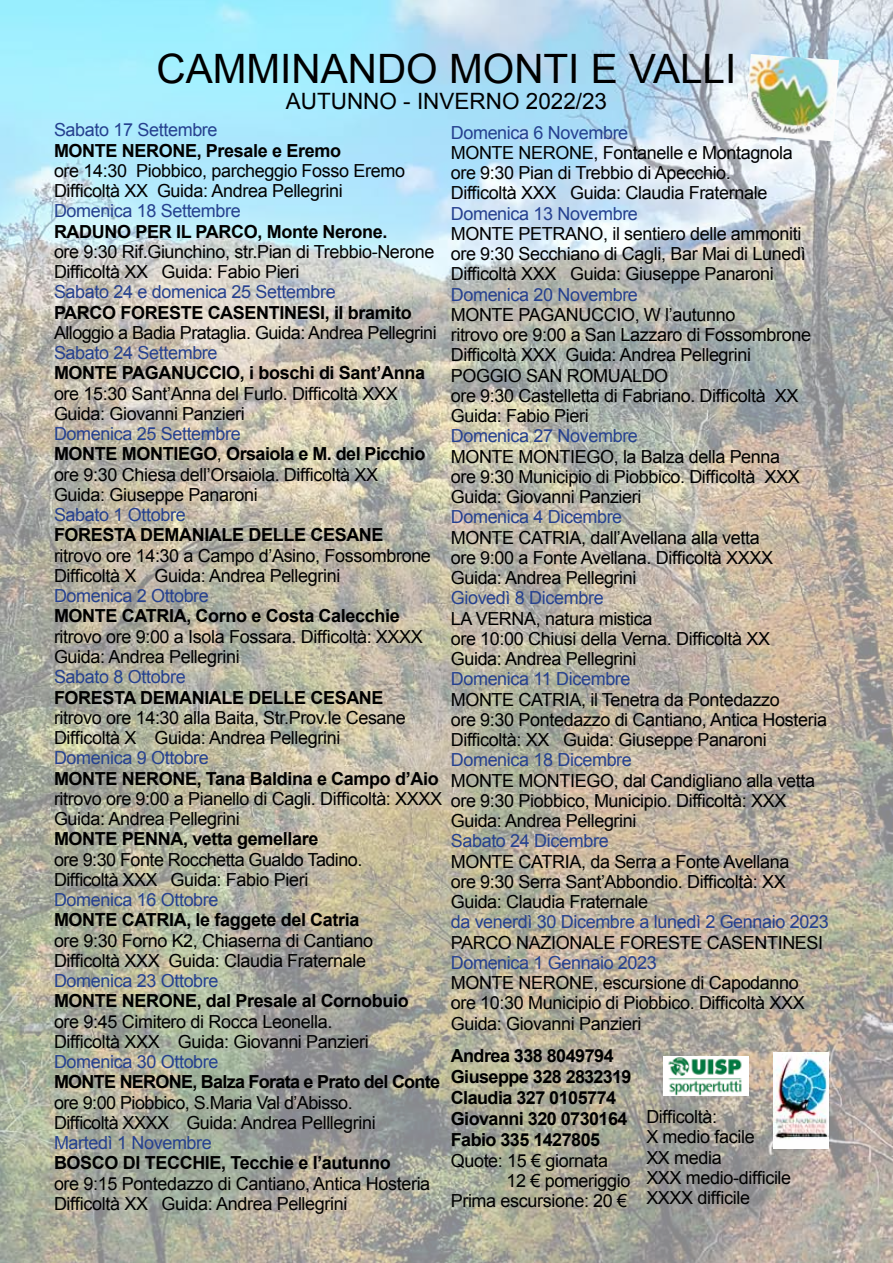
<style>
.page{position:relative;width:893px;height:1263px;background:#fff}
.page>*{position:absolute;margin:0;border:0;box-sizing:border-box;transform-origin:0 0}
.t1{font:40.5px "Arial";color:#000}
.t2{font:22.5px "Arial";color:#000}
.t3{font:18px/20.2px "Arial";letter-spacing:-.02em;color:#000}
.t4{font:700 18px/21px "Arial";letter-spacing:-.02em;color:#000}
.t5{font:18px "Arial";letter-spacing:-.02em;color:#25408f}
.t6{font:700 18px "Arial";letter-spacing:-.04em;color:#000}
.s1{color:#25408f}
.s2{font-weight:700}
</style>
<div class="page">
<img style="left:0;top:0;width:893px;height:1263px">
<img style="left:745px;top:54px;width:94px;height:87px">
<img style="left:663px;top:1057px;width:85px;height:38px">
<img style="left:774px;top:1052px;width:54px;height:96px">
<h1 class="t1" style="left:157px;top:43px;width:581px">CAMMINANDO MONTI E VALLI</h1>
<p class="t2" style="left:286px;top:86px;width:323px">AUTUNNO - INVERNO 2022/23</p>
<p class="t5" style="left:54px;top:118px;width:165px">Sabato 17 Settembre</p>
<p class="t4" style="left:54px;top:140px;width:289px">MONTE NERONE, Presale e Eremo</p>
<p class="t3" style="left:54px;top:161px;width:353px">ore 14:30 Piobbico, parcheggio Fosso Eremo<br>Difficoltà XX Guida: Andrea Pellegrini</p>
<p class="t5" style="left:54px;top:199px;width:188px">Domenica 18 Settembre</p>
<p class="t4" style="left:54px;top:221px;width:335px">RADUNO PER IL PARCO, Monte Nerone.</p>
<p class="t3" style="left:54px;top:242px;width:382px">ore 9:30 Rif.Giunchino, str.Pian di Trebbio-Nerone<br>Difficoltà XX Guida: Fabio Pieri</p>
<p class="t5" style="left:54px;top:280px;width:283px">Sabato 24 e domenica 25 Settembre</p>
<p class="t4" style="left:54px;top:302px;width:359px">PARCO FORESTE CASENTINESI, il bramito</p>
<p class="t3" style="left:54px;top:323px;width:384px">Alloggio a Badia Prataglia. Guida: Andrea Pellegrini</p>
<p class="t5" style="left:54px;top:341px;width:165px">Sabato 24 Settembre</p>
<p class="t4" style="left:54px;top:363px;width:373px">MONTE PAGANUCCIO, i boschi di Sant’Anna</p>
<p class="t3" style="left:54px;top:383px;width:345px">ore 15:30 Sant’Anna del Furlo. Difficoltà XXX<br>Guida: Giovanni Panzieri</p>
<p class="t3" style="left:54px;top:424px;width:373px"><span class="s1">Domenica 25 Settembre<br></span><span class="s2">MONTE MONTIEGO</span>, <span class="s2">Orsaiola e M. del Picchio </span>ore 9:30 Chiesa dell’Orsaiola. Difficoltà XX Guida: Giuseppe Panaroni</p>
<p class="t5" style="left:54px;top:503px;width:133px">Sabato 1 Ottobre</p>
<p class="t4" style="left:54px;top:525px;width:331px">FORESTA DEMANIALE DELLE CESANE</p>
<p class="t3" style="left:54px;top:545px;width:378px">ritrovo ore 14:30 a Campo d’Asino, Fossombrone<br>Difficoltà X Guida: Andrea Pellegrini</p>
<p class="t5" style="left:54px;top:584px;width:156px">Domenica 2 Ottobre</p>
<p class="t4" style="left:54px;top:606px;width:347px">MONTE CATRIA, Corno e Costa Calecchie</p>
<p class="t3" style="left:54px;top:626px;width:370px">ritrovo ore 9:00 a Isola Fossara. Difficoltà: XXXX<br>Guida: Andrea Pellegrini</p>
<p class="t5" style="left:54px;top:665px;width:133px">Sabato 8 Ottobre</p>
<p class="t4" style="left:54px;top:687px;width:331px">FORESTA DEMANIALE DELLE CESANE</p>
<p class="t3" style="left:54px;top:707px;width:353px">ritrovo ore 14:30 alla Baita, Str.Prov.le Cesane<br>Difficoltà X Guida: Andrea Pellegrini</p>
<p class="t5" style="left:54px;top:746px;width:156px">Domenica 9 Ottobre</p>
<p class="t4" style="left:54px;top:768px;width:386px">MONTE NERONE, Tana Baldina e Campo d’Aio</p>
<p class="t3" style="left:54px;top:788px;width:390px">ritrovo ore 9:00 a Pianello di Cagli. Difficoltà: XXXX<br>Guida: Andrea Pellegrini</p>
<p class="t4" style="left:54px;top:829px;width:266px">MONTE PENNA, vetta gemellare</p>
<p class="t3" style="left:54px;top:849px;width:310px">ore 9:30 Fonte Rocchetta Gualdo Tadino.<br>Difficoltà XXX Guida: Fabio Pieri</p>
<p class="t5" style="left:54px;top:888px;width:166px">Domenica 16 Ottobre</p>
<p class="t4" style="left:54px;top:910px;width:307px">MONTE CATRIA, le faggete del Catria</p>
<p class="t3" style="left:54px;top:930px;width:321px">ore 9:30 Forno K2, Chiaserna di Cantiano<br>Difficoltà XXX Guida: Claudia Fraternale</p>
<p class="t5" style="left:54px;top:969px;width:166px">Domenica 23 Ottobre</p>
<p class="t4" style="left:54px;top:991px;width:356px">MONTE NERONE, dal Presale al Cornobuio</p>
<p class="t3" style="left:54px;top:1011px;width:316px">ore 9:45 Cimitero di Rocca Leonella.<br>Difficoltà XXX Guida: Giovanni Panzieri</p>
<p class="t5" style="left:54px;top:1050px;width:166px">Domenica 30 Ottobre</p>
<p class="t6" style="left:54px;top:1070px;width:388px">MONTE NERONE, Balza Forata e Prato del Conte</p>
<p class="t3" style="left:54px;top:1092px;width:323px">ore 9:00 Piobbico, S.Maria Val d’Abisso.<br>Difficoltà XXXX Guida: Andrea Pelllegrini</p>
<p class="t5" style="left:54px;top:1131px;width:159px">Martedì 1 Novembre</p>
<p class="t4" style="left:54px;top:1153px;width:338px">BOSCO DI TECCHIE, Tecchie e l’autunno</p>
<p class="t3" style="left:54px;top:1173px;width:378px">ore 9:15 Pontedazzo di Cantiano, Antica Hosteria<br>Difficoltà XX Guida: Andrea Pellegrini</p>
<p class="t5" style="left:451px;top:120px;width:179px">Domenica 6 Novembre</p>
<p class="t3" style="left:451px;top:143px;width:344px">MONTE NERONE, Fontanelle e Montagnola ore 9:30 Pian di Trebbio di Apecchio.<br>Difficoltà XXX Guida: Claudia Fraternale</p>
<p class="t5" style="left:451px;top:201px;width:189px">Domenica 13 Novembre</p>
<p class="t3" style="left:451px;top:224px;width:356px">MONTE PETRANO, il sentiero delle ammoniti ore 9:30 Secchiano di Cagli, Bar Mai di Lunedì<br>Difficoltà XXX Guida: Giuseppe Panaroni</p>
<p class="t5" style="left:451px;top:282px;width:189px">Domenica 20 Novembre</p>
<p class="t3" style="left:451px;top:305px;width:362px">MONTE PAGANUCCIO, W l’autunno<br>ritrovo ore 9:00 a San Lazzaro di Fossombrone Difficoltà XXX Guida: Andrea Pellegrini POGGIO SAN ROMUALDO<br>ore 9:30 Castelletta di Fabriano. Difficoltà XX Guida: Fabio Pieri</p>
<p class="t5" style="left:451px;top:424px;width:189px">Domenica 27 Novembre</p>
<p class="t3" style="left:451px;top:446px;width:350px">MONTE MONTIEGO, la Balza della Penna ore 9:30 Municipio di Piobbico. Difficoltà XXX<br>Guida: Giovanni Panzieri</p>
<p class="t5" style="left:451px;top:505px;width:173px">Domenica 4 Dicembre</p>
<p class="t3" style="left:451px;top:527px;width:324px">MONTE CATRIA, dall’Avellana alla vetta ore 9:00 a Fonte Avellana. Difficoltà XXXX<br>Guida: Andrea Pellegrini</p>
<p class="t5" style="left:451px;top:586px;width:154px">Giovedì 8 Dicembre</p>
<p class="t3" style="left:451px;top:608px;width:321px">LA VERNA, natura mistica<br>ore 10:00 Chiusi della Verna. Difficoltà XX<br>Guida: Andrea Pellegrini</p>
<p class="t5" style="left:451px;top:667px;width:181px">Domenica 11 Dicembre</p>
<p class="t3" style="left:451px;top:689px;width:378px">MONTE CATRIA, il Tenetra da Pontedazzo<br>ore 9:30 Pontedazzo di Cantiano, Antica Hosteria<br>Difficoltà: XX Guida: Giuseppe Panaroni</p>
<p class="t5" style="left:451px;top:748px;width:183px">Domenica 18 Dicembre</p>
<p class="t3" style="left:451px;top:770px;width:366px">MONTE MONTIEGO, dal Candigliano alla vetta ore 9:30 Piobbico, Municipio. Difficoltà: XXX<br>Guida: Andrea Pellegrini</p>
<p class="t5" style="left:451px;top:829px;width:159px">Sabato 24 Dicembre</p>
<p class="t3" style="left:451px;top:851px;width:340px">MONTE CATRIA, da Serra a Fonte Avellana ore 9:30 Serra Sant’Abbondio. Difficoltà: XX<br>Guida: Claudia Fraternale</p>
<p class="t5" style="left:451px;top:910px;width:380px">da venerdì 30 Dicembre a lunedì 2 Gennaio 2023</p>
<p class="t3" style="left:451px;top:932px;width:374px">PARCO NAZIONALE FORESTE CASENTINESI</p>
<p class="t5" style="left:451px;top:951px;width:208px">Domenica 1 Gennaio 2023</p>
<p class="t3" style="left:451px;top:973px;width:355px">MONTE NERONE, escursione di Capodanno ore 10:30 Municipio di Piobbico. Difficoltà XXX<br>Guida: Giovanni Panzieri</p>
<p class="t4" style="left:451px;top:1046px;width:182px">Andrea 338 8049794<br>Giuseppe 328 2832319<br>Claudia 327 0105774<br>Giovanni 320 0730164<br>Fabio 335 1427805</p>
<p class="t3" style="left:451px;top:1150px;width:159px">Quote: 15 € giornata</p>
<p class="t3" style="left:506px;top:1171px;width:126px">12 € pomeriggio</p>
<p class="t3" style="left:451px;top:1191px;width:178px">Prima escursione: 20 €</p>
<p class="t3" style="left:646px;top:1107px;width:146px">Difficoltà:<br>X medio facile<br>XX media<br>XXX medio-difficile<br>XXXX difficile</p>
</div>
